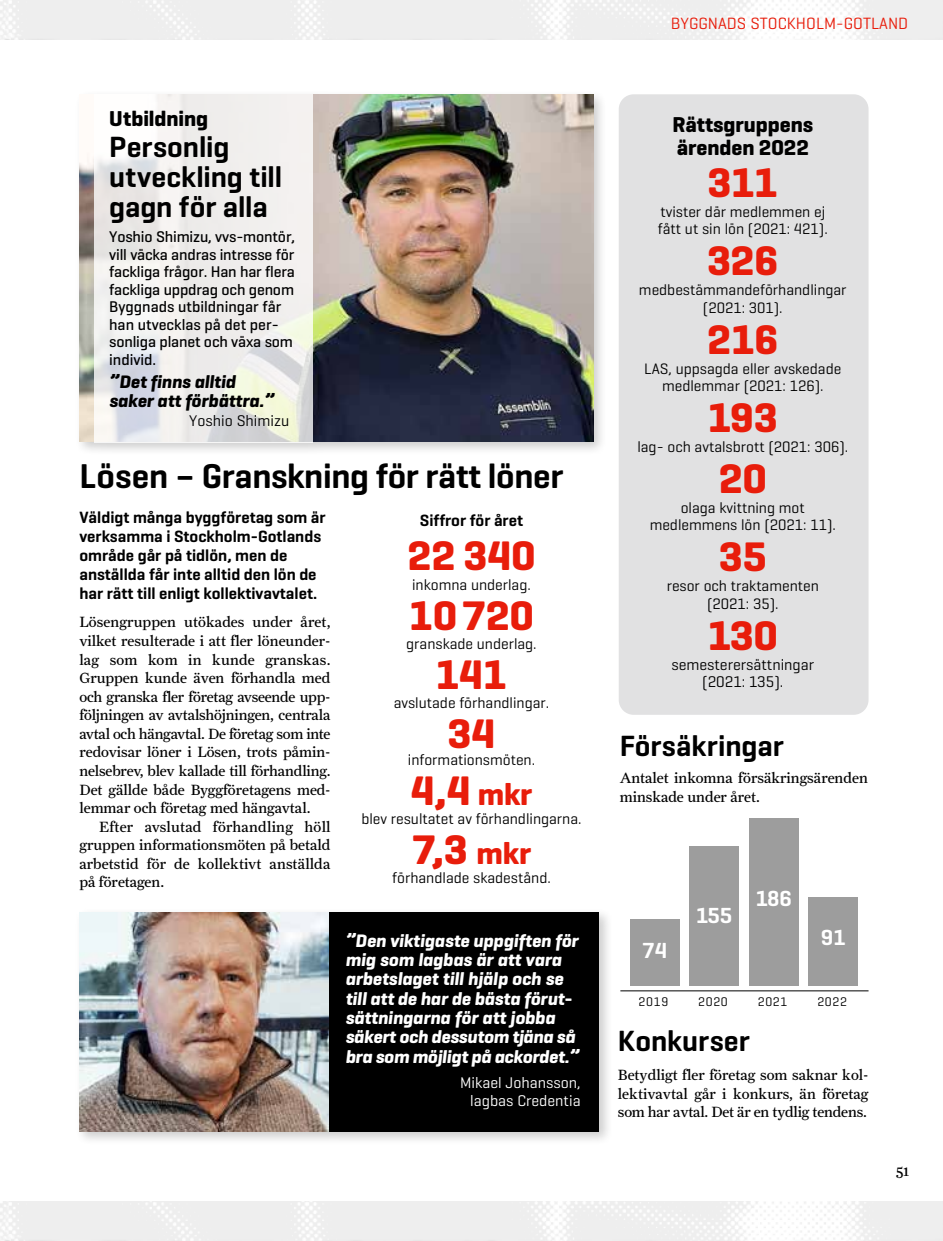
<style>
.page{position:relative;width:943px;height:1241px;background:#fff}
.page>*{position:absolute;margin:0;border:0;box-sizing:border-box;transform-origin:0 0}
.t1{font:700 42px "Geogrotesque";color:#e81d0b}
.t2{font:600 35px "Geogrotesque";letter-spacing:-.01em;color:#000}
.t3{font:600 29.75px/29.8px "Geogrotesque";letter-spacing:-.005em;color:#000}
.t4{font:600 22.22px "Geogrotesque";color:#fff}
.t5{font:700 21.88px/22.8px "Geogrotesque";color:#000}
.t6{font:italic 700 18.38px/19.2px "Geogrotesque";color:#fff}
.t7{font:italic 700 18.38px/19.2px "Geogrotesque";color:#000}
.t8{font:600 16.62px/18.9px "Geogrotesque";color:#000}
.t9{font:16.62px "Geogrotesque";color:#e81d0b}
.t10{font:500 15.75px/17.5px "Geogrotesque";letter-spacing:-.01em;color:#000}
.t11{font:15.75px/17.5px "Geogrotesque";color:#000;text-align:center}
.t12{font:15.75px/17.5px "Geogrotesque";color:#fff;text-align:right}
.t13{font:15.75px "Farnham Text";color:#000}
.t14{font:15.4px/17.5px "Geogrotesque";color:#000;text-align:center}
.t15{font:14.88px/18.6px "Farnham Text";color:#000;text-align:justify}
.t16{font:12.78px "Geogrotesque";letter-spacing:.055em;color:#000}
.s1{font-size:31.5px}
</style>
<div class="page">
<div style="left:618px;top:94px;width:250px;height:620px;background:#e1e1e2;border-radius:15px"></div>
<div style="left:75px;top:907px;width:538px;height:239px;background:#000;opacity:.2"></div>
<img style="left:79px;top:912px;width:250px;height:219px">
<div style="left:329px;top:912px;width:270px;height:219px;background:#000"></div>
<div style="left:75px;top:89px;width:532px;height:368px;background:#000;opacity:.2"></div>
<img style="left:79px;top:94px;width:514px;height:347px">
<svg style="left:94px;top:94px;width:219px;height:348px;fill:#f0eeec"></svg>
<hr style="left:620px;top:990px;width:248px;height:1px;background:#000">
<div style="left:630px;top:918px;width:49px;height:67px;background:#9d9d9d"></div>
<div style="left:689px;top:845px;width:50px;height:140px;background:#9d9d9d"></div>
<div style="left:749px;top:817px;width:49px;height:168px;background:#9d9d9d"></div>
<div style="left:808px;top:896px;width:50px;height:89px;background:#9d9d9d"></div>
<h3 class="t5" style="left:109px;top:107px;width:100px">Utbildning</h3>
<h3 class="t3" style="left:109px;top:132px;width:175px">Personlig utveckling till gagn för alla</h3>
<p class="t10" style="left:109px;top:228px;width:187px">Yoshio Shimizu, vvs-montör, vill väcka andras intresse för fackliga frågor. Han har flera fackliga uppdrag och genom<br>Byggnads utbildningar får han utvecklas på det per&shy;sonliga planet och växa som individ.</p>
<p class="t7" style="left:109px;top:372px;width:166px">”Det finns alltid saker att förbättra.”</p>
<p class="t11" style="left:189px;top:411px;width:102px">Yoshio Shimizu</p>
<h2 class="t2" style="left:79px;top:454px;width:485px">Lösen – Granskning för rätt löner</h2>
<p class="t8" style="left:79px;top:508px;width:248px">Väldigt många byggföretag som är verksamma i Stockholm-Gotlands område går på tidlön, men de anställda får inte alltid den lön de har rätt till enligt kollektivavtalet.</p>
<p class="t8" style="left:420px;top:511px;width:105px">Siffror för året</p>
<h1 class="t1" style="left:407px;top:530px;width:130px">22 340</h1>
<p class="t14" style="left:412px;top:575px;width:120px">inkomna underlag.</p>
<h1 class="t1" style="left:409px;top:589px;width:126px">10720</h1>
<p class="t14" style="left:406px;top:634px;width:132px">granskade underlag.</p>
<h1 class="t1" style="left:436px;top:648px;width:73px">141</h1>
<p class="t14" style="left:394px;top:693px;width:157px">avslutade förhandlingar.</p>
<h1 class="t1" style="left:447px;top:707px;width:49px">34</h1>
<p class="t14" style="left:408px;top:750px;width:129px">informationsmöten.</p>
<h1 class="t1" style="left:410px;top:764px;width:123px">4,4 <span class="s1">mkr</span></h1>
<p class="t14" style="left:361px;top:809px;width:222px">blev resultatet av förhandlingarna.</p>
<h1 class="t1" style="left:412px;top:823px;width:121px">7,3 <span class="s1">mkr</span></h1>
<p class="t14" style="left:392px;top:868px;width:160px">förhandlade skadestånd.</p>
<p class="t15" style="left:79px;top:612px;width:253px">Lösengruppen utökades under året, vilket resulterade i att fler löneunder&shy;lag som kom in kunde granskas.<br>Gruppen kunde även förhandla med och granska fler företag avseende upp&shy;följningen av avtalshöjningen, centrala avtal och hängavtal. De företag som inte redovisar löner i Lösen, trots påmin&shy;nelsebrev, blev kallade till förhandling.<br>Det gällde både Byggföretagens med&shy;lemmar och företag med hängavtal.</p>
<p class="t15" style="left:79px;top:816px;width:253px;text-indent:20px">Efter avslutad förhandling höll gruppen informationsmöten på betald arbetstid för de kollektivt anställda på företagen.</p>
<p class="t6" style="left:345px;top:930px;width:235px">”Den viktigaste uppgiften för mig som lagbas är att vara arbetslaget till hjälp och se till att de har de bästa förut&shy;sättningarna för att jobba säkert och dessutom tjäna så bra som möjligt på ackordet.”</p>
<p class="t12" style="left:460px;top:1073px;width:122px">Mikael Johansson, lagbas Credentia</p>
<p class="t9" style="left:670px;top:13px;width:239px">BYGGNADS STOCKHOLM-GOTLAND</p>
<h3 class="t5" style="left:672px;top:113px;width:142px">Rättsgruppens ärenden 2022</h3>
<h1 class="t1" style="left:707px;top:156px;width:72px">311</h1>
<p class="t14" style="left:657px;top:202px;width:171px;text-align:left">tvister där medlemmen ej fått ut sin lön (2021: 421).</p>
<h1 class="t1" style="left:707px;top:235px;width:73px">326</h1>
<p class="t14" style="left:639px;top:281px;width:209px">medbestämmandeförhandlingar (2021: 301).</p>
<h1 class="t1" style="left:707px;top:313px;width:73px">216</h1>
<p class="t14" style="left:644px;top:359px;width:198px">LAS, uppsagda eller avskedade medlemmar (2021: 126).</p>
<h1 class="t1" style="left:707px;top:391px;width:72px">193</h1>
<p class="t14" style="left:637px;top:437px;width:212px">lag- och avtalsbrott (2021: 306).</p>
<h1 class="t1" style="left:718px;top:452px;width:49px">20</h1>
<p class="t14" style="left:649px;top:498px;width:188px">olaga kvittning mot medlemmens lön (2021: 11).</p>
<h1 class="t1" style="left:718px;top:530px;width:49px">35</h1>
<p class="t14" style="left:666px;top:576px;width:154px">resor och traktamenten (2021: 35).</p>
<h1 class="t1" style="left:707px;top:609px;width:72px">130</h1>
<p class="t11" style="left:671px;top:654px;width:144px">semesterersättningar (2021: 135).</p>
<h3 class="t3" style="left:620px;top:730px;width:165px">Försäkringar</h3>
<p class="t15" style="left:619px;top:767px;width:250px;line-height:19.6px">Antalet inkomna försäkringsärenden minskade under året.</p>
<h3 class="t4" style="left:642px;top:936px;width:26px">74</h3>
<h3 class="t4" style="left:696px;top:901px;width:38px">155</h3>
<h3 class="t4" style="left:755px;top:884px;width:38px">186</h3>
<h3 class="t4" style="left:820px;top:923px;width:26px">91</h3>
<p class="t16" style="left:638px;top:993px;width:31px">2019</p>
<p class="t16" style="left:698px;top:993px;width:31px">2020</p>
<p class="t16" style="left:757px;top:993px;width:31px">2021</p>
<p class="t16" style="left:817px;top:993px;width:31px">2022</p>
<h3 class="t3" style="left:618px;top:1025px;width:133px">Konkurser</h3>
<p class="t15" style="left:618px;top:1064px;width:252px">Betydligt fler företag som saknar kol&shy;lektivavtal går i konkurs, än företag som har avtal. Det är en tydlig tendens.</p>
<p class="t13" style="left:896px;top:1160px;width:14px">51</p>
</div>
